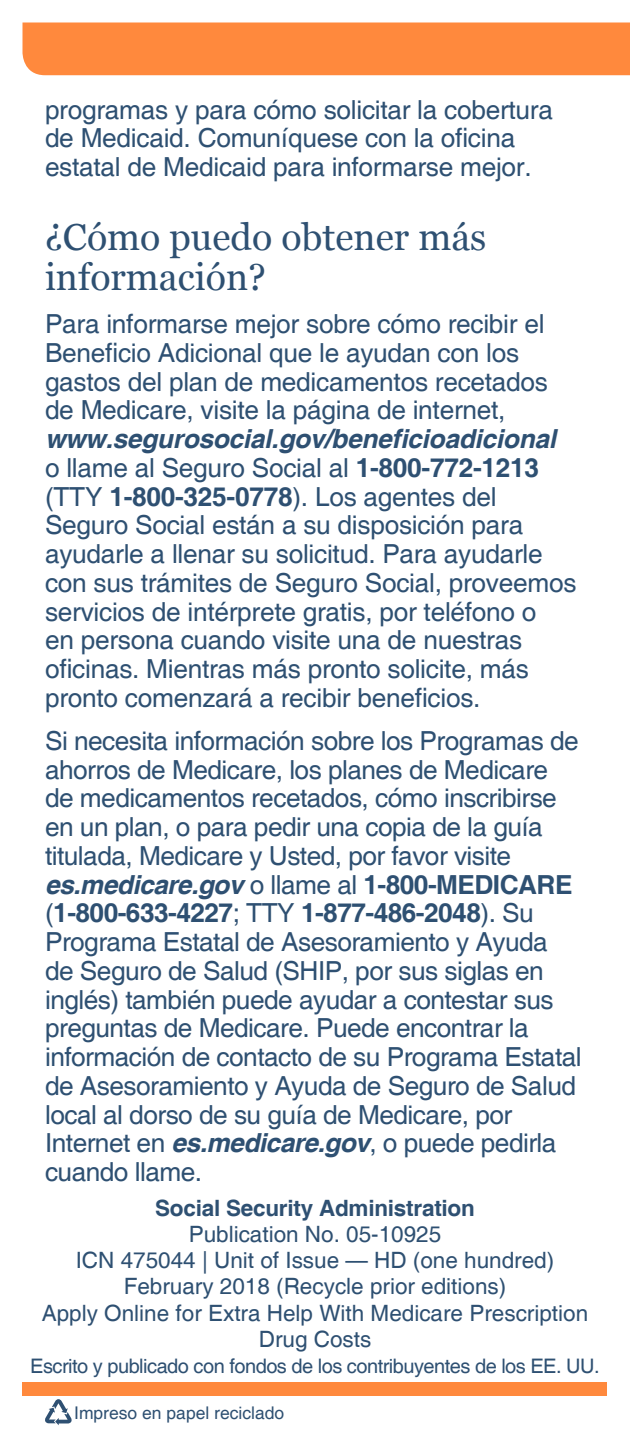
<style>
.page{position:relative;width:630px;height:1440px;background:#fff}
.page>*{position:absolute;margin:0;border:0;box-sizing:border-box;transform-origin:0 0}
.t1{font:37.5px/40px "Georgia";color:#2e5072}
.t2{font:26.25px/28.8px "Helvetica";letter-spacing:-.01em;color:#2e5072}
.t3{font:22.5px/26.2px "Helvetica";color:#2e5072;text-align:center}
.t4{font:700 22.5px "Helvetica";letter-spacing:-.01em;color:#2e5072}
.t5{font:20px "Helvetica";letter-spacing:-.025em;color:#2e5072}
.t6{font:17.5px "Helvetica";color:#2e5072}
.s1{font-weight:700;font-style:italic}
.s2{font-weight:700}
</style>
<div class="page">
<div style="left:22px;top:22px;width:608px;height:53px;background:#ff893d"></div>
<div style="left:22px;top:1382px;width:586px;height:14px;background:#ff893d"></div>
<svg style="left:45px;top:1399px;width:27px;height:26px"></svg>
<p class="t2" style="left:45px;top:96px;width:510px">programas y para cómo solicitar la cobertura de Medicaid. Comuníquese con la oficina estatal de Medicaid para informarse mejor.</p>
<h1 class="t1" style="left:45px;top:218px;width:443px">¿Cómo puedo obtener más información?</h1>
<p class="t2" style="left:45px;top:311px;width:533px">Para informarse mejor sobre cómo recibir el Beneficio Adicional que le ayudan con los gastos del plan de medicamentos recetados de Medicare, visite la página de internet, <span class="s1">www.segurosocial.gov/beneficioadicional </span>o llame al Seguro Social al <span class="s2">1-800-772-1213 </span>(TTY <span class="s2">1-800-325-0778</span>). Los agentes del Seguro Social están a su disposición para ayudarle a llenar su solicitud. Para ayudarle con sus trámites de Seguro Social, proveemos servicios de intérprete gratis, por teléfono o<br>en persona cuando visite una de nuestras oficinas. Mientras más pronto solicite, más pronto comenzará a recibir beneficios.</p>
<p class="t2" style="left:45px;top:727px;width:538px">Si necesita información sobre los Programas de ahorros de Medicare, los planes de Medicare de medicamentos recetados, cómo inscribirse en un plan, o para pedir una copia de la guía titulada, Medicare y Usted, por favor visite <span class="s1">es.medicare.gov</span> o llame al <span class="s2">1-800-MEDICARE </span>(<span class="s2">1-800-633-4227</span>; TTY <span class="s2">1-877-486-2048</span>). Su Programa Estatal de Asesoramiento y Ayuda de Seguro de Salud (SHIP, por sus siglas en inglés) también puede ayudar a contestar sus preguntas de Medicare. Puede encontrar la información de contacto de su Programa Estatal de Asesoramiento y Ayuda de Seguro de Salud local al dorso de su guía de Medicare, por Internet en <span class="s1">es.medicare.gov</span>, o puede pedirla cuando llame.</p>
<p class="t4" style="left:155px;top:1194px;width:321px">Social Security Administration</p>
<p class="t3" style="left:189px;top:1222px;width:254px">Publication No. 05-10925</p>
<p class="t3" style="left:76px;top:1248px;width:480px">ICN 475044 | Unit of Issue — HD (one hundred)</p>
<p class="t3" style="left:124px;top:1274px;width:384px">February 2018 (Recycle prior editions)</p>
<p class="t3" style="left:42px;top:1300px;width:548px">Apply Online for Extra Help With Medicare Prescription<br>Drug Costs</p>
<p class="t5" style="left:30px;top:1355px;width:571px">Escrito y publicado con fondos de los contribuyentes de los EE. UU.</p>
<p class="t6" style="left:74px;top:1402px;width:212px">Impreso en papel reciclado</p>
</div>
